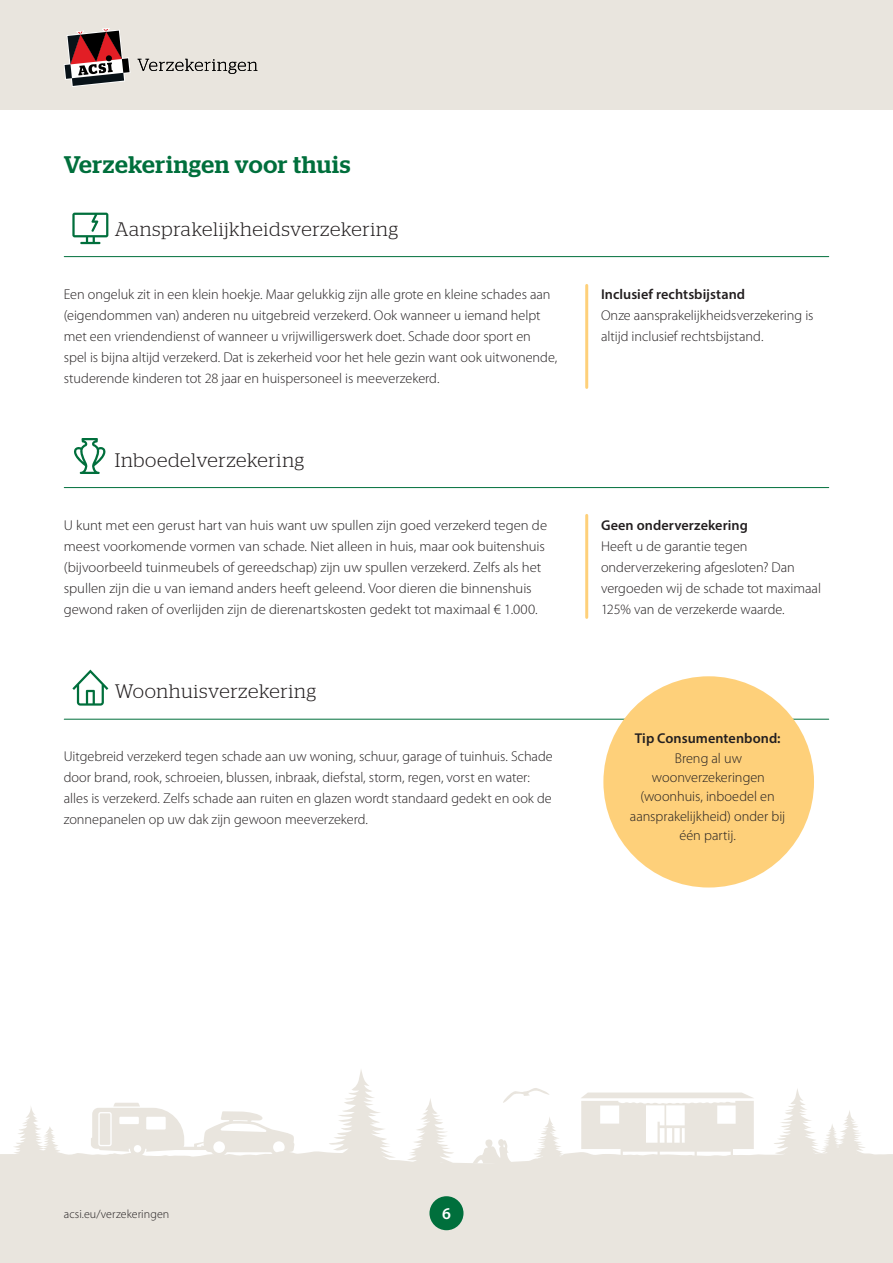
<style>
.page{position:relative;width:893px;height:1263px;background:#fff}
.page>*{position:absolute;margin:0;border:0;box-sizing:border-box;transform-origin:0 0}
.t1{font:500 24px "Stag";letter-spacing:.03em;color:#006f3c}
.t2{font:300 19.5px "Stag";letter-spacing:.035em;color:#231f20}
.t3{font:600 16.5px "Myriad Pro";color:#fff}
.t4{font:300 14.25px/21px "Myriad Pro";letter-spacing:-.005em;color:#231f20}
.t5{font:600 14.25px "Myriad Pro";letter-spacing:.005em;color:#231f20}
.t6{font:300 12px "Myriad Pro";letter-spacing:.005em;color:#231f20}
</style>
<div class="page">
<div style="left:0;top:1151px;width:893px;height:112px;background:#e9e5de"></div>
<svg style="left:533px;top:1117px;width:33px;height:46px"></svg>
<svg style="left:11px;top:1107px;width:56px;height:52px"></svg>
<svg style="left:772px;top:1089px;width:94px;height:68px"></svg>
<svg style="left:327px;top:1070px;width:70px;height:93px"></svg>
<svg style="left:580px;top:1092px;width:174px;height:69px"></svg>
<svg style="left:407px;top:1099px;width:47px;height:67px"></svg>
<svg style="left:91px;top:1103px;width:203px;height:53px"></svg>
<svg style="left:473px;top:1139px;width:41px;height:24px"></svg>
<svg style="left:503px;top:1088px;width:46px;height:15px"></svg>
<div style="left:0;top:0;width:893px;height:110px;background:#e9e5de"></div>
<div style="left:429px;top:1196px;width:34px;height:34px;background:#006f3c;border-radius:50%"></div>
<svg style="left:138px;top:59px;width:119px;height:15px"></svg>
<svg style="left:64px;top:28px;width:66px;height:59px"></svg>
<hr style="left:64px;top:256px;width:765px;height:1px;background:#006f3c">
<hr style="left:585px;top:285px;width:3px;height:102px;background:#fed07a">
<svg style="left:72px;top:213px;width:36px;height:31px"></svg>
<hr style="left:64px;top:487px;width:765px;height:1px;background:#006f3c">
<hr style="left:585px;top:515px;width:3px;height:102px;background:#fed07a">
<svg style="left:74px;top:438px;width:32px;height:36px"></svg>
<hr style="left:64px;top:719px;width:765px;height:1px;background:#006f3c">
<div style="left:603px;top:676px;width:211px;height:211px;background:#fed07a;border-radius:50%"></div>
<svg style="left:72px;top:670px;width:36px;height:36px"></svg>
<h1 class="t1" style="left:64px;top:155px;width:288px">Verzekeringen voor thuis</h1>
<h2 class="t2" style="left:115px;top:222px;width:285px">Aansprakelijkheidsverzekering</h2>
<p class="t4" style="left:64px;top:284px;width:495px">Een ongeluk zit in een klein hoekje. Maar gelukkig zijn alle grote en kleine schades aan (eigendommen van) anderen nu uitgebreid verzekerd. Ook wanneer u iemand helpt met een vriendendienst of wanneer u vrijwilligerswerk doet. Schade door sport en spel is bijna altijd verzekerd. Dat is zekerheid voor het hele gezin want ook uitwonende, studerende kinderen tot 28 jaar en huispersoneel is meeverzekerd.</p>
<h2 class="t2" style="left:115px;top:453px;width:191px">Inboedelverzekering</h2>
<p class="t4" style="left:64px;top:515px;width:485px">U kunt met een gerust hart van huis want uw spullen zijn goed verzekerd tegen de meest voorkomende vormen van schade. Niet alleen in huis, maar ook buitenshuis (bijvoorbeeld tuinmeubels of gereedschap) zijn uw spullen verzekerd. Zelfs als het spullen zijn die u van iemand anders heeft geleend. Voor dieren die binnenshuis gewond raken of overlijden zijn de dierenartskosten gedekt tot maximaal € 1.000.</p>
<h2 class="t2" style="left:115px;top:684px;width:203px">Woonhuisverzekering</h2>
<p class="t4" style="left:64px;top:746px;width:490px">Uitgebreid verzekerd tegen schade aan uw woning, schuur, garage of tuinhuis. Schade door brand, rook, schroeien, blussen, inbraak, diefstal, storm, regen, vorst en water: alles is verzekerd. Zelfs schade aan ruiten en glazen wordt standaard gedekt en ook de zonnepanelen op uw dak zijn gewoon meeverzekerd.</p>
<p class="t5" style="left:601px;top:288px;width:146px">Inclusief rechtsbijstand</p>
<p class="t4" style="left:601px;top:305px;width:214px">Onze aansprakelijkheidsverzekering is altijd inclusief rechtsbijstand.</p>
<p class="t5" style="left:601px;top:519px;width:148px">Geen onderverzekering</p>
<p class="t4" style="left:601px;top:536px;width:222px">Heeft u de garantie tegen onderverzekering afgesloten? Dan vergoeden wij de schade tot maximaal<br>125% van de verzekerde waarde.</p>
<p class="t5" style="left:635px;top:733px;width:147px">Tip Consumentenbond:</p>
<p class="t4" style="left:630px;top:748px;width:157px;line-height:19.5px;text-align:center">Breng al uw woonverzekeringen (woonhuis, inboedel en aansprakelijkheid) onder bij één partij.</p>
<p class="t6" style="left:64px;top:1209px;width:107px">acsi.eu/verzekeringen</p>
<p class="t3" style="left:442px;top:1207px;width:10px">6</p>
</div>
